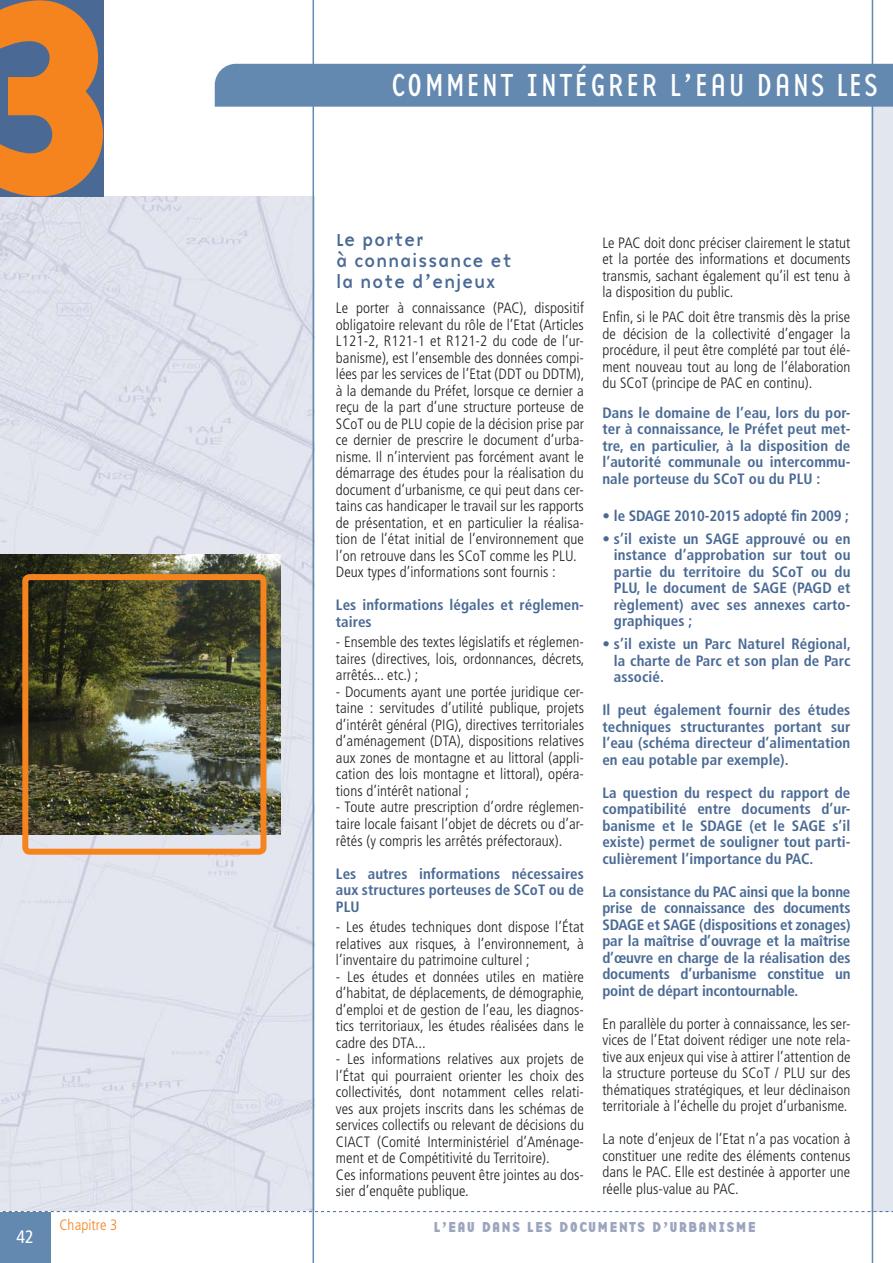
<style>
.page{position:relative;width:893px;height:1263px;background:#fff}
.page>*{position:absolute;margin:0;border:0;box-sizing:border-box;transform-origin:0 0}
.t1{font:287.1px "Base Twelve Sans B";color:#f5841f}
.t2{font:33px "Base Twelve Sans";letter-spacing:.05em;color:#fff}
.t3{font:18px/21px "Base Nine";color:#4a6a95}
.t4{font:condensed 18px "Frutiger";color:#fff}
.t5{font:300 condensed 15px/16.5px "Frutiger";letter-spacing:.005em;color:#231f20;text-align:justify}
.t6{font:700 condensed 15px/16.5px "Frutiger";letter-spacing:.005em;color:#4a6a95;text-align:justify}
.t7{font:15px "Base Twelve Sans B";letter-spacing:.12em;color:#9ca5bf}
.t8{font:300 condensed 15px "Frutiger";letter-spacing:.005em;color:#f5841f}
</style>
<div class="page">
<div style="left:872px;top:94px;width:21px;height:1118px;background:#e2e6ee"></div>
<img style="left:0;top:197px;width:315px;height:1014px">
<div style="left:0;top:0;width:103px;height:196px;background:#4a6a95"></div>
<hr style="left:313px;top:0;width:1px;height:1263px;background:#6489b1">
<hr style="left:872px;top:0;width:1px;height:1263px;background:#6489b1">
<div style="left:0;top:1212px;width:51px;height:51px;background:#6489b1"></div>
<svg style="left:2px;top:1211px;width:891px;height:1px"></svg>
<div style="left:215px;top:64px;width:678px;height:43px;background:#6489b1"></div>
<img style="left:0;top:554px;width:281px;height:281px">
<div style="left:22px;top:574px;width:244px;height:281px;border:6px solid #f5841f;border-radius:4px"></div>
<h1 class="t1" style="left:-24px;top:-10px;width:145px">3</h1>
<h2 class="t2" style="left:391px;top:73px;width:488px">COMMENT INTÉGRER L’EAU DANS LES</h2>
<p class="t3" style="left:336px;top:231px;width:178px">Le porter<br>à connaissance et la note d’enjeux</p>
<p class="t5" style="left:336px;top:301px;width:250px;text-align:left">Le porter à connaissance (PAC), dispositif obligatoire relevant du rôle de l’Etat (Articles L121-2, R121-1 et R121-2 du code de l’ur&shy;banisme), est l’ensemble des données compi&shy;lées par les services de l’Etat (DDT ou DDTM), à la demande du Préfet, lorsque ce dernier a reçu de la part d’une structure porteuse de SCoT ou de PLU copie de la décision prise par ce dernier de prescrire le document d’urba&shy;nisme. Il n’intervient pas forcément avant le démarrage des études pour la réalisation du document d’urbanisme, ce qui peut dans cer&shy;tains cas handicaper le travail sur les rapports de présentation, et en particulier la réalisa&shy;tion de l’état initial de l’environnement que l’on retrouve dans les SCoT comme les PLU.<br>Deux types d’informations sont fournis :</p>
<p class="t6" style="left:336px;top:598px;width:249px">Les informations légales et réglemen&shy;taires</p>
<p class="t5" style="left:336px;top:635px;width:250px">- Ensemble des textes législatifs et réglemen&shy;taires (directives, lois, ordonnances, décrets, arrêtés... etc.) ;</p>
<p class="t5" style="left:336px;top:685px;width:250px">- Documents ayant une portée juridique cer&shy;taine : servitudes d’utilité publique, projets d’intérêt général (PIG), directives territoriales d’aménagement (DTA), dispositions relatives aux zones de montagne et au littoral (appli&shy;cation des lois montagne et littoral), opéra&shy;tions d’intérêt national ;</p>
<p class="t5" style="left:336px;top:800px;width:250px">- Toute autre prescription d’ordre réglemen&shy;taire locale faisant l’objet de décrets ou d’ar&shy;rêtés (y compris les arrêtés préfectoraux).</p>
<p class="t6" style="left:336px;top:866px;width:250px">Les autres informations nécessaires aux structures porteuses de SCoT ou de PLU</p>
<p class="t5" style="left:336px;top:920px;width:250px">- Les études techniques dont dispose l’État relatives aux risques, à l’environnement, à l’inventaire du patrimoine culturel ;</p>
<p class="t5" style="left:336px;top:969px;width:250px">- Les études et données utiles en matière d’habitat, de déplacements, de démographie, d’emploi et de gestion de l’eau, les diagnos&shy;tics territoriaux, les études réalisées dans le cadre des DTA...</p>
<p class="t5" style="left:336px;top:1052px;width:250px;text-align:left">- Les informations relatives aux projets de l’État qui pourraient orienter les choix des collectivités, dont notamment celles relati&shy;ves aux projets inscrits dans les schémas de services collectifs ou relevant de décisions du CIACT (Comité Interministériel d’Aménage&shy;ment et de Compétitivité du Territoire).<br>Ces informations peuvent être jointes au dos&shy;sier d’enquête publique.</p>
<p class="t5" style="left:602px;top:236px;width:250px">Le PAC doit donc préciser clairement le statut et la portée des informations et documents transmis, sachant également qu’il est tenu à la disposition du public.</p>
<p class="t5" style="left:602px;top:310px;width:250px">Enfin, si le PAC doit être transmis dès la prise de décision de la collectivité d’engager la procédure, il peut être complété par tout élé&shy;ment nouveau tout au long de l’élaboration du SCoT (principe de PAC en continu).</p>
<p class="t6" style="left:602px;top:405px;width:250px">Dans le domaine de l’eau, lors du por&shy;ter à connaissance, le Préfet peut met&shy;tre, en particulier, à la disposition de l’autorité communale ou intercommu&shy;nale porteuse du SCoT ou du PLU :</p>
<p class="t6" style="left:602px;top:509px;width:248px">• le SDAGE 2010-2015 adopté fin 2009 ;</p>
<p class="t6" style="left:614px;top:532px;width:238px;text-indent:-12px">• s’il existe un SAGE approuvé ou en instance d’approbation sur tout ou partie du territoire du SCoT ou du PLU, le document de SAGE (PAGD et règlement) avec ses annexes carto&shy;graphiques ;</p>
<p class="t6" style="left:614px;top:637px;width:239px;text-indent:-12px">• s’il existe un Parc Naturel Régional, la charte de Parc et son plan de Parc associé.</p>
<p class="t6" style="left:602px;top:703px;width:249px">Il peut également fournir des études techniques structurantes portant sur l’eau (schéma directeur d’alimentation en eau potable par exemple).</p>
<p class="t6" style="left:602px;top:785px;width:249px">La question du respect du rapport de compatibilité entre documents d’ur&shy;banisme et le SDAGE (et le SAGE s’il existe) permet de souligner tout parti&shy;culièrement l’importance du PAC.</p>
<p class="t6" style="left:602px;top:884px;width:250px">La consistance du PAC ainsi que la bonne prise de connaissance des documents SDAGE et SAGE (dispositions et zonages) par la maîtrise d’ouvrage et la maîtrise d’œuvre en charge de la réalisation des documents d’urbanisme constitue un point de départ incontournable.</p>
<p class="t5" style="left:602px;top:1016px;width:250px">En parallèle du porter à connaissance, les ser&shy;vices de l’Etat doivent rédiger une note rela&shy;tive aux enjeux qui vise à attirer l’attention de la structure porteuse du SCoT / PLU sur des thématiques stratégiques, et leur déclinaison territoriale à l’échelle du projet d’urbanisme.</p>
<p class="t5" style="left:602px;top:1132px;width:249px">La note d’enjeux de l’Etat n’a pas vocation à constituer une redite des éléments contenus dans le PAC. Elle est destinée à apporter une réelle plus-value au PAC.</p>
<p class="t4" style="left:16px;top:1230px;width:19px">42</p>
<p class="t8" style="left:60px;top:1219px;width:59px">Chapitre 3</p>
<p class="t7" style="left:434px;top:1222px;width:323px">L’EAU DANS LES DOCUMENTS D’URBANISME</p>
</div>
